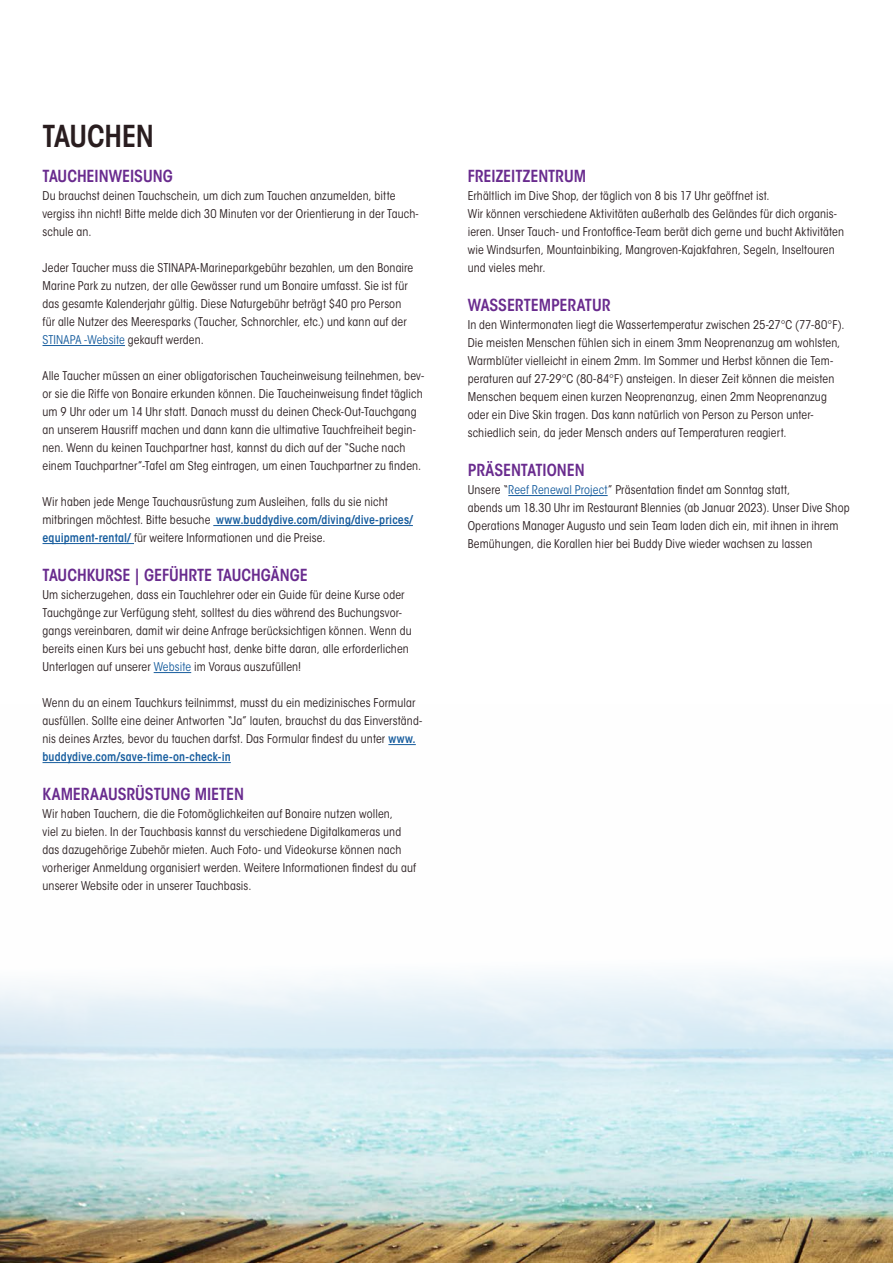
<style>
.page{position:relative;width:893px;height:1263px;background:#fff}
.page>*{position:absolute;margin:0;border:0;box-sizing:border-box;transform-origin:0 0}
.ybw_body_story{font:600 condensed 30px "ITC Avant Garde Std";letter-spacing:-.015em;color:#291d1f}
.ybw_body_story-2{font:600 condensed 16.5px "ITC Avant Garde Std";letter-spacing:-.005em;color:#692b8e}
.ybw_body_story-3{font:condensed 12px/18px "ITC Avant Garde Std";letter-spacing:.01em;color:#291d1f}
.s1{color:#175d9e}
.s2{font-weight:600;color:#175d9e}
</style>
<div class="page">
<img style="left:0;top:745px;width:893px;height:518px">
<hr style="left:43px;top:345px;width:82px;height:1px;background:#175d9e">
<hr style="left:213px;top:525px;width:200px;height:1px;background:#175d9e">
<hr style="left:43px;top:543px;width:91px;height:1px;background:#175d9e">
<hr style="left:154px;top:672px;width:37px;height:1px;background:#175d9e">
<svg style="left:388px;top:744px;width:28px;height:1px"></svg>
<hr style="left:43px;top:762px;width:188px;height:1px;background:#175d9e">
<hr style="left:508px;top:495px;width:100px;height:1px;background:#175d9e">
<p class="ybw_body_story" style="left:43px;top:117px;width:113px">TAUCHEN</p>
<p class="ybw_body_story-2" style="left:43px;top:166px;width:132px">TAUCHEINWEISUNG</p>
<p class="ybw_body_story-3" style="left:43px;top:187px;width:378px">Du brauchst deinen Tauchschein, um dich zum Tauchen anzumelden, bitte vergiss ihn nicht! Bitte melde dich 30 Minuten vor der Orientierung in der Tauch&shy;schule an.</p>
<p class="ybw_body_story-3" style="left:43px;top:259px;width:372px">Jeder Taucher muss die STINAPA-Marineparkgebühr bezahlen, um den Bonaire Marine Park zu nutzen, der alle Gewässer rund um Bonaire umfasst. Sie ist für das gesamte Kalenderjahr gültig. Diese Naturgebühr beträgt $40 pro Person für alle Nutzer des Meeresparks (Taucher, Schnorchler, etc.) und kann auf der <span class="s1">STINAPA -Website</span> gekauft werden.</p>
<p class="ybw_body_story-3" style="left:43px;top:367px;width:383px">Alle Taucher müssen an einer obligatorischen Taucheinweisung teilnehmen, bev&shy;or sie die Riffe von Bonaire erkunden können. Die Taucheinweisung findet täglich um 9 Uhr oder um 14 Uhr statt. Danach musst du deinen Check-Out-Tauchgang an unserem Hausriff machen und dann kann die ultimative Tauchfreiheit begin&shy;nen. Wenn du keinen Tauchpartner hast, kannst du dich auf der “Suche nach einem Tauchpartner”-Tafel am Steg eintragen, um einen Tauchpartner zu finden.</p>
<p class="ybw_body_story-3" style="left:43px;top:493px;width:372px">Wir haben jede Menge Tauchausrüstung zum Ausleihen, falls du sie nicht mitbringen möchtest. Bitte besuche <span class="s2">www.buddydive.com/diving/dive-prices/ equipment-rental/</span> für weitere Informationen und die Preise.</p>
<p class="ybw_body_story-2" style="left:43px;top:565px;width:267px">TAUCHKURSE | GEFÜHRTE TAUCHGÄNGE</p>
<p class="ybw_body_story-3" style="left:43px;top:586px;width:371px">Um sicherzugehen, dass ein Tauchlehrer oder ein Guide für deine Kurse oder Tauchgänge zur Verfügung steht, solltest du dies während des Buchungsvor&shy;gangs vereinbaren, damit wir deine Anfrage berücksichtigen können. Wenn du bereits einen Kurs bei uns gebucht hast, denke bitte daran, alle erforderlichen Unterlagen auf unserer <span class="s1">Website</span> im Voraus auszufüllen!</p>
<p class="ybw_body_story-3" style="left:43px;top:694px;width:381px">Wenn du an einem Tauchkurs teilnimmst, musst du ein medizinisches Formular ausfüllen. Sollte eine deiner Antworten “Ja” lauten, brauchst du das Einverständ&shy;nis deines Arztes, bevor du tauchen darfst. Das Formular findest du unter <span class="s2">www. buddydive.com/save-time-on-check-in</span></p>
<p class="ybw_body_story-2" style="left:43px;top:784px;width:203px">KAMERAAUSRÜSTUNG MIETEN</p>
<p class="ybw_body_story-3" style="left:43px;top:805px;width:375px">Wir haben Tauchern, die die Fotomöglichkeiten auf Bonaire nutzen wollen,<br>viel zu bieten. In der Tauchbasis kannst du verschiedene Digitalkameras und das dazugehörige Zubehör mieten. Auch Foto- und Videokurse können nach vorheriger Anmeldung organisiert werden. Weitere Informationen findest du auf unserer Website oder in unserer Tauchbasis.</p>
<p class="ybw_body_story-2" style="left:468px;top:166px;width:120px">FREIZEITZENTRUM</p>
<p class="ybw_body_story-3" style="left:468px;top:187px;width:303px">Erhältlich im Dive Shop, der täglich von 8 bis 17 Uhr geöffnet ist.</p>
<p class="ybw_body_story-3" style="left:468px;top:205px;width:378px">Wir können verschiedene Aktivitäten außerhalb des Geländes für dich organis&shy;ieren. Unser Tauch- und Frontoffice-Team berät dich gerne und bucht Aktivitäten wie Windsurfen, Mountainbiking, Mangroven-Kajakfahren, Segeln, Inseltouren und vieles mehr.</p>
<p class="ybw_body_story-2" style="left:468px;top:295px;width:144px">WASSERTEMPERATUR</p>
<p class="ybw_body_story-3" style="left:468px;top:316px;width:378px">In den Wintermonaten liegt die Wassertemperatur zwischen 25-27°C (77-80°F).<br>Die meisten Menschen fühlen sich in einem 3mm Neoprenanzug am wohlsten, Warmblüter vielleicht in einem 2mm. Im Sommer und Herbst können die Tem&shy;peraturen auf 27-29°C (80-84°F) ansteigen. In dieser Zeit können die meisten Menschen bequem einen kurzen Neoprenanzug, einen 2mm Neoprenanzug oder ein Dive Skin tragen. Das kann natürlich von Person zu Person unter&shy;schiedlich sein, da jeder Mensch anders auf Temperaturen reagiert.</p>
<p class="ybw_body_story-2" style="left:468px;top:460px;width:118px">PRÄSENTATIONEN</p>
<p class="ybw_body_story-3" style="left:468px;top:481px;width:324px">Unsere “<span class="s1">Reef Renewal Project</span>” Präsentation findet am Sonntag statt,</p>
<p class="ybw_body_story-3" style="left:468px;top:499px;width:383px">abends um 18.30 Uhr im Restaurant Blennies (ab Januar 2023). Unser Dive Shop<br>Operations Manager Augusto und sein Team laden dich ein, mit ihnen in ihrem</p>
<p class="ybw_body_story-3" style="left:468px;top:535px;width:346px">Bemühungen, die Korallen hier bei Buddy Dive wieder wachsen zu lassen</p>
</div>
